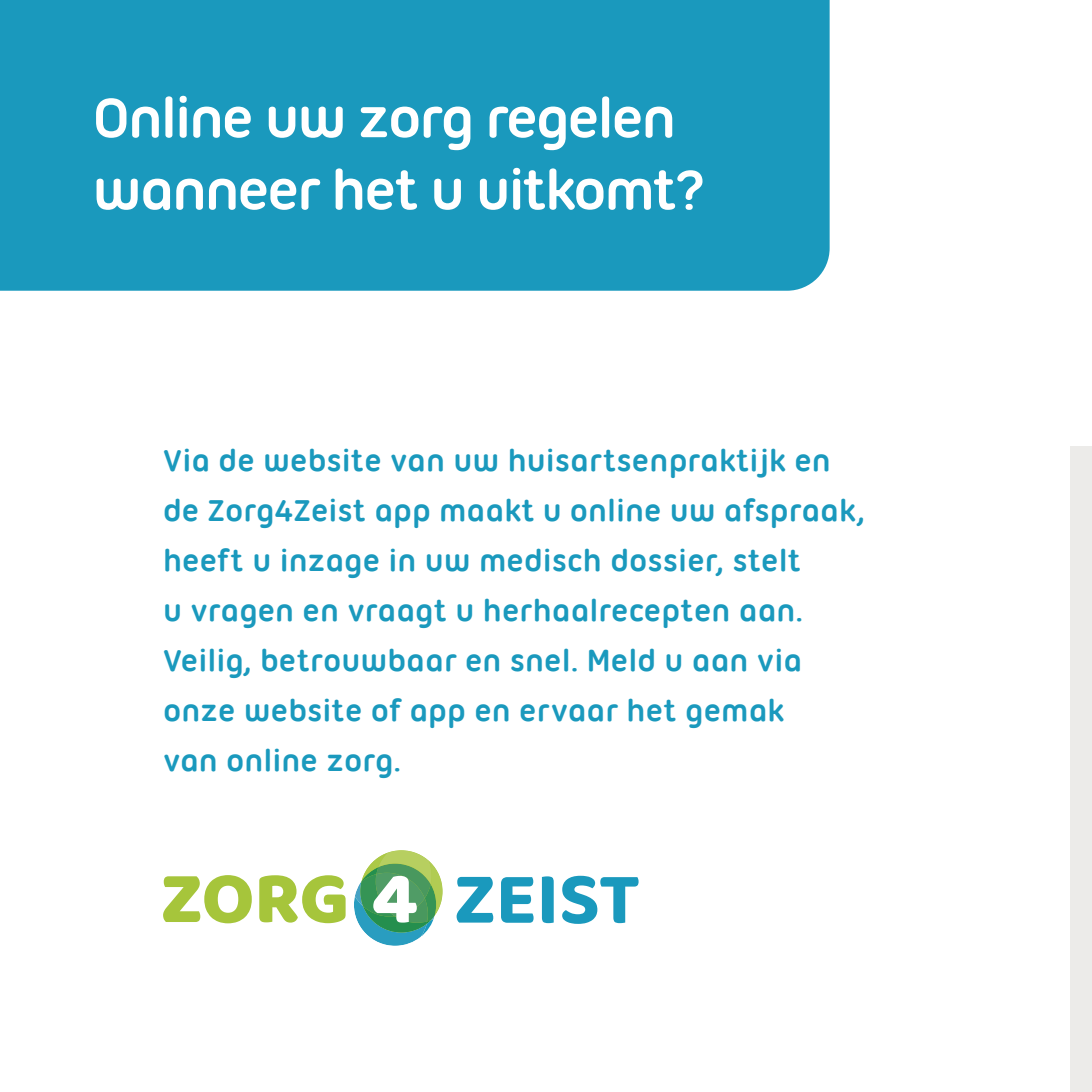
<style>
.page{position:relative;width:1092px;height:1092px;background:#fff}
.page>*{position:absolute;margin:0;border:0;box-sizing:border-box;transform-origin:0 0}
.t1{font:700 75px "Baloo 2";color:#1a99bd}
.t2{font:700 60px/72px "Ubuntu Titling";letter-spacing:-.04em;color:#fff}
.t3{font:700 32.5px/50px "Ubuntu Titling";color:#1a99bd}
</style>
<div class="page">
<div style="left:1070px;top:446px;width:21px;height:645px;background:#ecebe9"></div>
<div style="left:0;top:0;width:829px;height:291px;background:#1a99bd"></div>
<svg style="left:163px;top:875px;width:182px;height:48px"></svg>
<svg style="left:354px;top:850px;width:88px;height:95px"></svg>
<h2 class="t2" style="left:92px;top:81px;width:616px">Online uw zorg regelen wanneer het u uitkomt?</h2>
<p class="t3" style="left:163px;top:435px;width:703px">Via de website van uw huisartsenpraktijk en de Zorg4Zeist app maakt u online uw afspraak, heeft u inzage in uw medisch dossier, stelt<br>u vragen en vraagt u herhaalrecepten aan.<br>Veilig, betrouwbaar en snel. Meld u aan via onze website of app en ervaar het gemak<br>van online zorg.</p>
<h1 class="t1" style="left:454px;top:852px;width:188px">ZEIST</h1>
</div>
